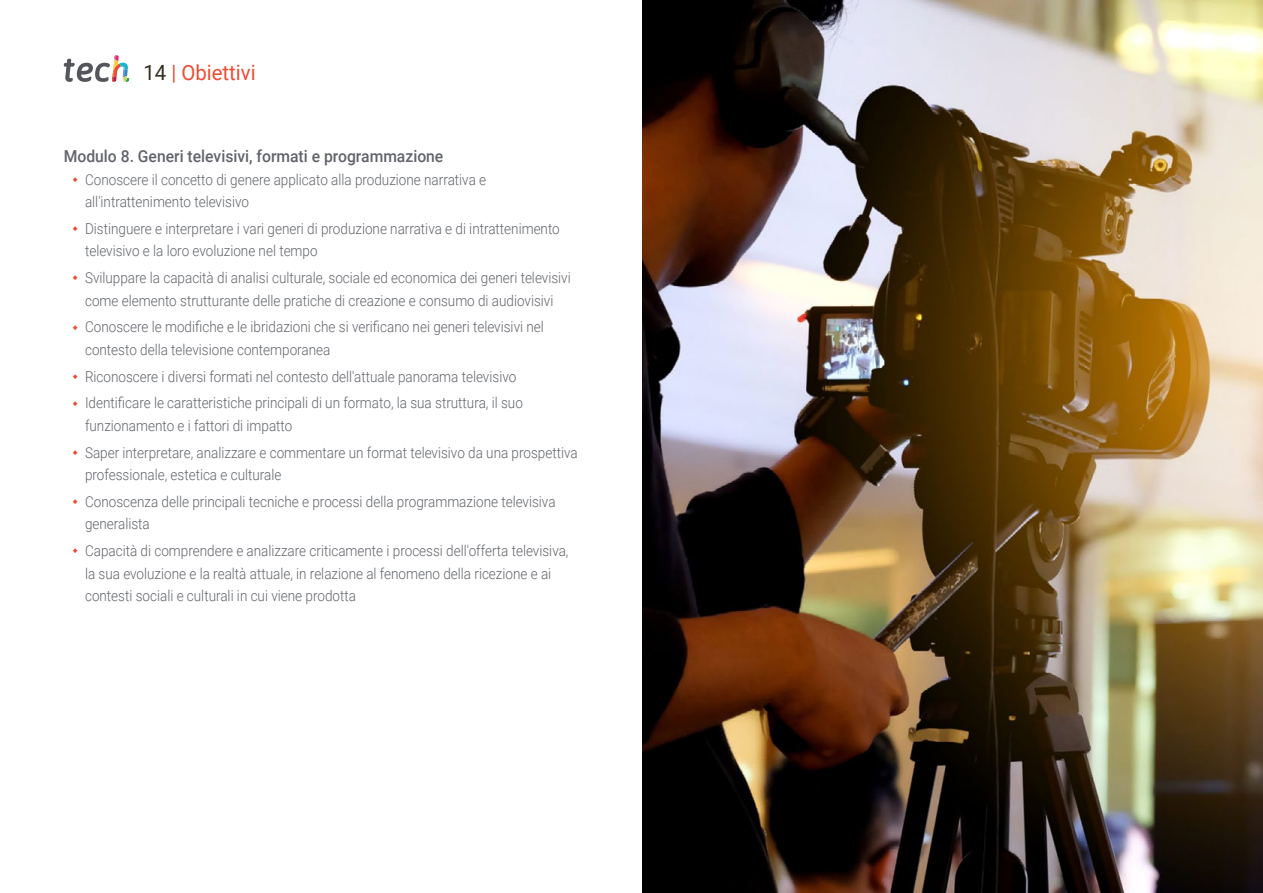
<style>
.page{position:relative;width:1263px;height:893px;background:#fff}
.page>*{position:absolute;margin:0;border:0;box-sizing:border-box;transform-origin:0 0}
.t1{font:21px "Roboto";color:#e94d35}
.t2{font:500 16.5px "Roboto";color:#61646a;scale:.95 1}
.t3{font:300 15px/22.5px "Roboto";color:#61646a;scale:.9 1}
.s1{color:#312e20}
</style>
<div class="page">
<svg style="left:64px;top:55px;width:65px;height:27px"></svg>
<img style="left:642px;top:0;width:621px;height:893px">
<h1 class="t1" style="left:144px;top:57px;width:114px"><span class="s1">14</span> | Obiettivi</h1>
<p class="t2" style="left:64px;top:145px;width:401px">Modulo 8. Generi televisivi, formati e programmazione</p>
<p class="t3" style="left:85px;top:167px;width:447px">Conoscere il concetto di genere applicato alla produzione narrativa e all'intrattenimento televisivo</p>
<p class="t3" style="left:85px;top:217px;width:529px">Distinguere e interpretare i vari generi di produzione narrativa e di intrattenimento televisivo e la loro evoluzione nel tempo</p>
<p class="t3" style="left:85px;top:266px;width:541px">Sviluppare la capacità di analisi culturale, sociale ed economica dei generi televisivi come elemento strutturante delle pratiche di creazione e consumo di audiovisivi</p>
<p class="t3" style="left:85px;top:315px;width:511px">Conoscere le modifiche e le ibridazioni che si verificano nei generi televisivi nel contesto della televisione contemporanea</p>
<p class="t3" style="left:85px;top:362px;width:488px;line-height:26.7px">Riconoscere i diversi formati nel contesto dell'attuale panorama televisivo<br>Identificare le caratteristiche principali di un formato, la sua struttura, il suo</p>
<p class="t3" style="left:85px;top:412px;width:549px;line-height:26.7px">funzionamento e i fattori di impatto<br>Saper interpretare, analizzare e commentare un format televisivo da una prospettiva</p>
<p class="t3" style="left:85px;top:461px;width:524px;line-height:26.7px">professionale, estetica e culturale<br>Conoscenza delle principali tecniche e processi della programmazione televisiva</p>
<p class="t3" style="left:85px;top:510px;width:539px;line-height:26.7px">generalista<br>Capacità di comprendere e analizzare criticamente i processi dell'offerta televisiva,</p>
<p class="t3" style="left:85px;top:562px;width:519px">la sua evoluzione e la realtà attuale, in relazione al fenomeno della ricezione e ai contesti sociali e culturali in cui viene prodotta</p>
</div>
